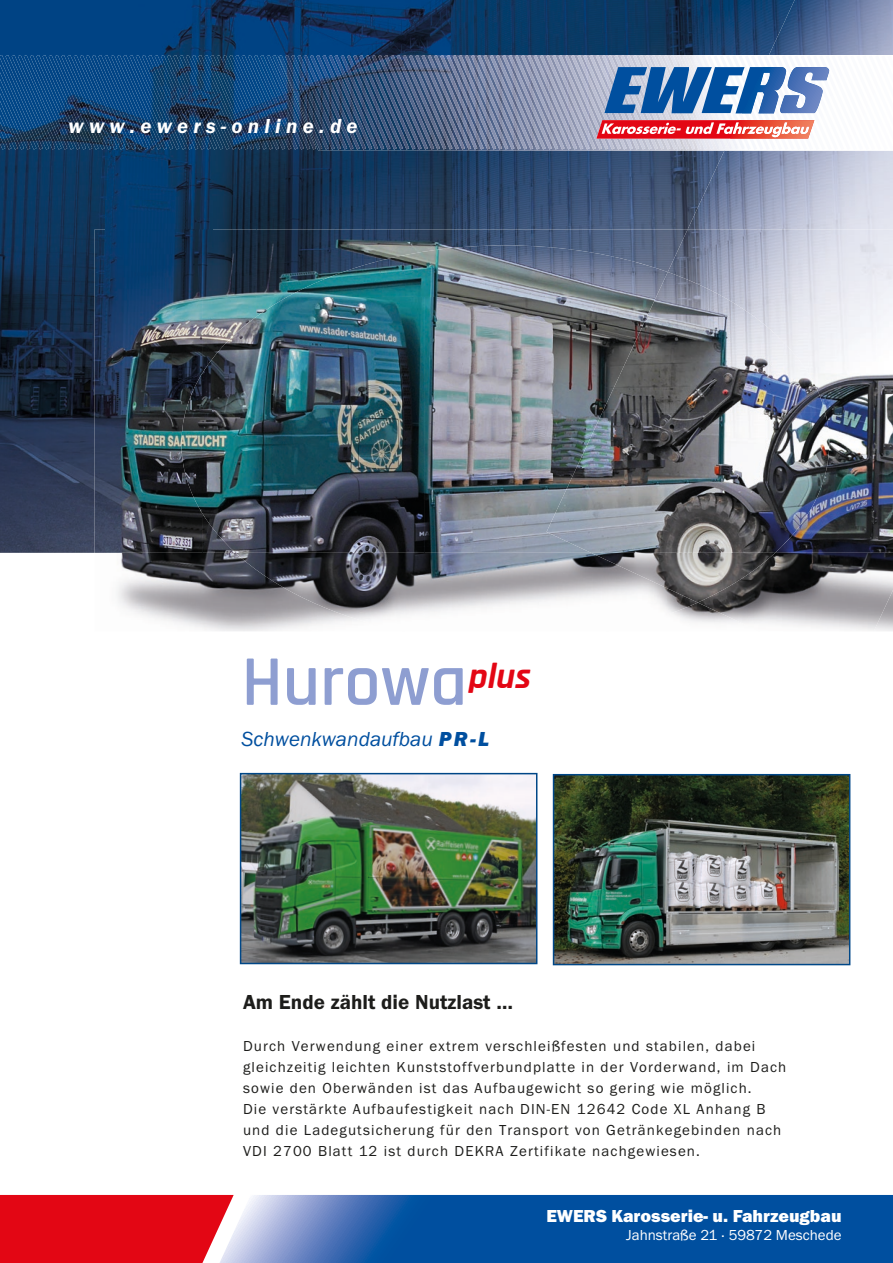
<style>
.page{position:relative;width:893px;height:1263px;background:#fff}
.page>*{position:absolute;margin:0;border:0;box-sizing:border-box;transform-origin:0 0}
.t1{font:600 72px "Rajdhani";color:#8e9ed1}
.t2{font:600 21px "Franklin Gothic Itc T";color:#1d1d1b}
.t3{font:italic 21px "Franklin Gothic Itc T";color:#004f9f}
.t4{font:italic 600 21px "Franklin Gothic Itc T";letter-spacing:.25em;color:#fff}
.t5{font:800 18px "Franklin Gothic Itc T";color:#fff}
.t6{font:15px/21px "Franklin Gothic Itc T";letter-spacing:.075em;color:#1d1d1b}
.t7{font:15px "Franklin Gothic Itc T";color:#fff}
.s1{font-weight:800}
</style>
<div class="page">
<div style="left:0;top:1195px;width:219px;height:68px;background:#e30614"></div>
<svg style="left:219px;top:1195px;width:674px;height:68px;background:#2161a9"></svg>
<img style="left:0;top:0;width:212px;height:201px">
<img style="left:212px;top:0;width:159px;height:229px">
<img style="left:371px;top:0;width:317px;height:55px">
<img style="left:371px;top:151px;width:317px;height:78px">
<img style="left:0;top:201px;width:106px;height:352px">
<img style="left:106px;top:201px;width:106px;height:28px">
<img style="left:36px;top:55px;width:652px;height:95px">
<img style="left:0;top:65px;width:36px;height:85px">
<img style="left:0;top:79px;width:30px;height:71px">
<img style="left:0;top:108px;width:18px;height:42px">
<img style="left:0;top:136px;width:5px;height:14px">
<img style="left:688px;top:0;width:205px;height:229px">
<img style="left:887px;top:55px;width:6px;height:85px">
<img style="left:875px;top:55px;width:12px;height:95px">
<img style="left:869px;top:55px;width:6px;height:95px">
<img style="left:829px;top:55px;width:40px;height:95px">
<img style="left:740px;top:113px;width:5px;height:7px">
<img style="left:776px;top:113px;width:6px;height:7px">
<img style="left:763px;top:113px;width:13px;height:7px">
<img style="left:745px;top:113px;width:18px;height:7px">
<img style="left:829px;top:71px;width:34px;height:79px">
<img style="left:838px;top:80px;width:12px;height:70px">
<img style="left:825px;top:75px;width:13px;height:75px">
<img style="left:813px;top:113px;width:12px;height:37px">
<img style="left:782px;top:113px;width:31px;height:7px">
<svg style="left:604px;top:55px;width:225px;height:58px"></svg>
<svg style="left:596px;top:120px;width:218px;height:30px"></svg>
<img style="left:243px;top:776px;width:291px;height:185px">
<div style="left:240px;top:773px;width:297px;height:191px;border:2px solid #004787"></div>
<img style="left:556px;top:777px;width:291px;height:185px">
<div style="left:553px;top:774px;width:297px;height:191px;border:2px solid #004787"></div>
<img style="left:117px;top:553px;width:118px;height:78px">
<img style="left:95px;top:229px;width:107px;height:324px">
<img style="left:202px;top:229px;width:54px;height:119px">
<img style="left:256px;top:229px;width:108px;height:67px">
<img style="left:364px;top:229px;width:304px;height:29px">
<img style="left:235px;top:553px;width:658px;height:78px">
<img style="left:181px;top:348px;width:243px;height:205px">
<img style="left:424px;top:297px;width:195px;height:256px">
<img style="left:619px;top:258px;width:49px;height:60px">
<img style="left:221px;top:296px;width:204px;height:52px">
<img style="left:287px;top:245px;width:332px;height:52px">
<img style="left:874px;top:590px;width:19px;height:41px">
<img style="left:829px;top:499px;width:64px;height:54px">
<img style="left:803px;top:229px;width:90px;height:270px">
<img style="left:758px;top:229px;width:45px;height:89px">
<img style="left:668px;top:229px;width:90px;height:43px">
<img style="left:591px;top:553px;width:184px;height:49px">
<img style="left:546px;top:412px;width:283px;height:141px">
<img style="left:602px;top:318px;width:223px;height:95px">
<img style="left:646px;top:272px;width:112px;height:47px">
<h2 class="t4" style="left:69px;top:114px;width:291px">www.ewers-online.de</h2>
<h1 class="t1" style="left:242px;top:639px;width:298px">Hurowa<sup>plus</sup></h1>
<h2 class="t3" style="left:242px;top:727px;width:249px">Schwenkwandaufbau <span class="s1">PR-L</span></h2>
<h2 class="t2" style="left:243px;top:989px;width:272px">Am Ende zählt die Nutzlast …</h2>
<p class="t6" style="left:243px;top:1035px;width:545px">Durch Verwendung einer extrem verschleiß festen und stabi len, dabei gleichzeitig leichten Kunststoffverbundplatte in der Vor derwand, im Dach sowie den Oberwänden ist das Aufbaugewicht so gering wie möglich.<br>Die verstärkte Aufbaufestigkeit nach DIN-EN 12642 Code XL Anhang B und die Ladegutsicherung für den Transport von Getränkegebinden nach VDI 2700 Blatt 12 ist durch DEKRA Zertifikate nachgewiesen.</p>
<p class="t5" style="left:546px;top:1205px;width:297px">EWERS Karosserie- u. Fahrzeugbau</p>
<p class="t7" style="left:626px;top:1226px;width:217px">Jahnstraße 21 · 59872 Meschede</p>
</div>
